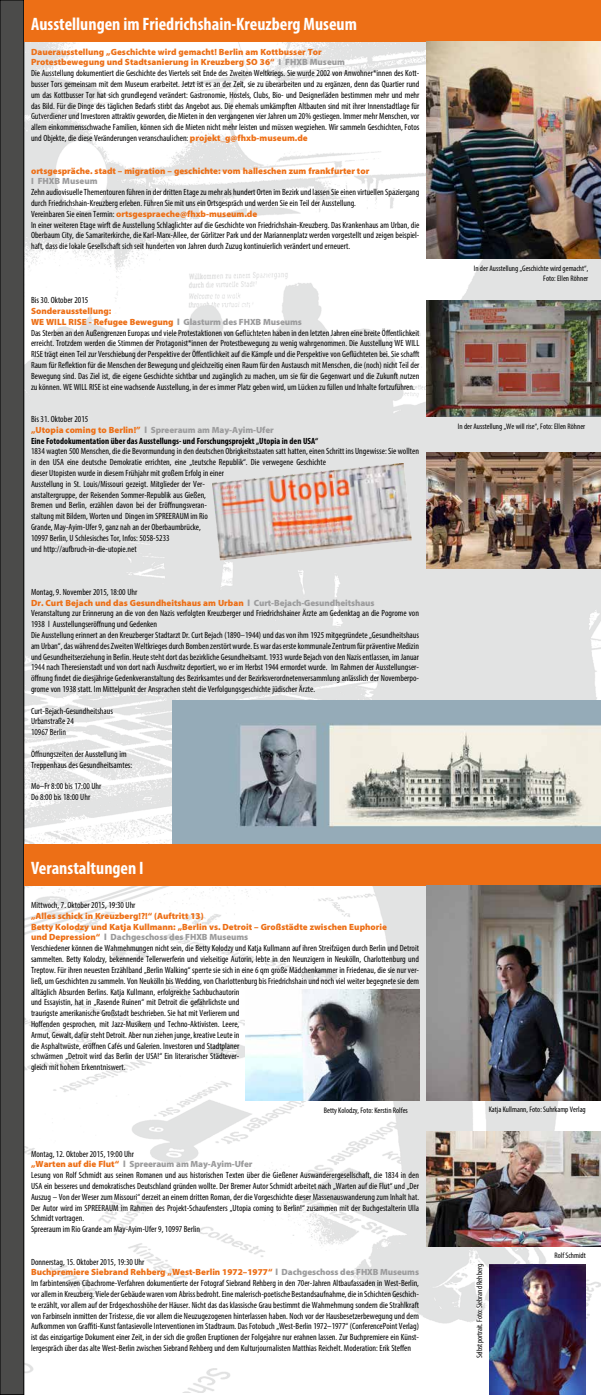
<style>
.page{position:relative;width:601px;height:1395px;background:#fff}
.page>*{position:absolute;margin:0;border:0;box-sizing:border-box;transform-origin:0 0}
.t1{font:700 condensed 18px "Myriad Pro";color:#fff}
.t2{font:condensed 9px/10.8px "Myriad Pro";color:#000}
.t3{font:700 condensed 9px/10.8px "Myriad Pro";color:#000}
.t4{font:900 9px "Myriad Pro";color:#ed6f16}
.t5{font:900 9px "Myriad Pro";color:#9c9c9d}
.t6{font:condensed 8px/9.6px "Myriad Pro";color:#000;text-align:right}
.s1{font-weight:900;font-stretch:normal;color:#ed6f16}
.s2{font-weight:900;font-stretch:normal;color:#9c9c9d}
.s3{font-weight:400}
</style>
<div class="page">
<img style="left:24px;top:41px;width:577px;height:1351px">
<div style="left:0;top:0;width:24px;height:1394px;background:#4b4b4a"></div>
<div style="left:0;top:0;width:24px;height:1395px;border:1px solid #000"></div>
<div style="left:24px;top:0;width:577px;height:41px;background:#ed6f16"></div>
<div style="left:24px;top:844px;width:577px;height:42px;background:#ed6f16"></div>
<img style="left:173px;top:701px;width:428px;height:143px">
<img style="left:426px;top:42px;width:175px;height:217px">
<img style="left:427px;top:886px;width:174px;height:214px">
<img style="left:426px;top:300px;width:175px;height:117px">
<img style="left:427px;top:452px;width:174px;height:117px">
<img style="left:490px;top:1264px;width:95px;height:131px">
<img style="left:245px;top:990px;width:174px;height:110px">
<img style="left:426px;top:1132px;width:175px;height:114px">
<img style="left:212px;top:463px;width:200px;height:97px">
<h1 class="t1" style="left:31px;top:13px;width:327px">Ausstellungen im Friedrichshain-Kreuzberg Museum</h1>
<p class="t2" style="left:31px;top:46px;width:390px"><span class="s1">Dauerausstellung „Geschichte wird gemacht! Berlin am Kottbusser Tor<br>Protestbewegung und Stadtsanierung in Kreuzberg SO 36“</span> <span class="s2">I FHXB Museum<br></span>Die Ausstellung dokumentiert die Geschichte des Viertels seit Ende des Zweiten Weltkriegs. Sie wurde 2002 von Anwohner*innen des Kott&shy;busser Tors gemeinsam mit dem Museum erarbeitet. Jetzt ist es an der Zeit, sie zu überarbeiten und zu ergänzen, denn das Quartier rund um das Kottbusser Tor hat sich grundlegend verändert: Gastronomie, Hostels, Clubs, Bio- und Designerläden bestimmen mehr und mehr das Bild. Für die Dinge des täglichen Bedarfs stirbt das Angebot aus. Die ehemals umkämpften Altbauten sind mit ihrer Innenstadtlage für Gutverdiener und Investoren attraktiv geworden, die Mieten in den vergangenen vier Jahren um 20% gestiegen. Immer mehr Menschen, vor allem einkommensschwache Familien, können sich die Mieten nicht mehr leisten und müssen wegziehen. Wir sammeln Geschichten, Fotos und Objekte, die diese Veränderungen veranschaulichen: <span class="s1">projekt_g@fhxb-museum.de</span></p>
<p class="t4" style="left:31px;top:164px;width:340px">ortsgespräche. stadt – migration – geschichte: vom halleschen zum frankfurter tor</p>
<p class="t5" style="left:31px;top:175px;width:68px">I FHXB Museum</p>
<p class="t2" style="left:31px;top:187px;width:390px">Zehn audiovisuelle Thementouren führen in der dritten Etage zu mehr als hundert Orten im Bezirk und lassen Sie einen virtuellen Spaziergang durch Friedrichshain-Kreuzberg erleben. Führen Sie mit uns ein Ortsgespräch und werden Sie ein Teil der Ausstellung.<br>Vereinbaren Sie einen Termin: <span class="s1">ortsgespraeche@fhxb-museum.de<br></span>In einer weiteren Etage wirft die Ausstellung Schlaglichter auf die Geschichte von Friedrichshain-Kreuzberg. Das Krankenhaus am Urban, die Oberbaum City, die Samariterkirche, die Karl-Marx-Allee, der Görlitzer Park und der Mariannenplatz werden vorgestellt und zeigen beispiel&shy;haft, dass die lokale Gesellschaft sich seit hunderten von Jahren durch Zuzug kontinuierlich verändert und erneuert.</p>
<p class="t2" style="left:31px;top:295px;width:59px">Bis 30. Oktober 2015</p>
<p class="t2" style="left:31px;top:305px;width:390px"><span class="s1">Sonderausstellung:<br>WE WILL RISE - Refugee Bewegung</span> <span class="s2">l Glasturm des FHXB Museums<br></span>Das Sterben an den Außengrenzen Europas und viele Protestaktionen von Geflüchteten haben in den letzten Jahren eine breite Öffentlichkeit erreicht. Trotzdem werden die Stimmen der Protagonist*innen der Protestbewegung zu wenig wahrgenommen. Die Ausstellung WE WILL RISE trägt einen Teil zur Verschiebung der Perspektive der Öffentlichkeit auf die Kämpfe und die Perspektive von Geflüchteten bei. Sie schafft Raum für Reflektion für die Menschen der Bewegung und gleichzeitig einen Raum für den Austausch mit Menschen, die (noch) nicht Teil der Bewegung sind. Das Ziel ist, die eigene Geschichte sichtbar und zugänglich zu machen, um sie für die Gegenwart und die Zukunft nutzen zu können. WE WILL RISE ist eine wachsende Ausstellung, in der es immer Platz geben wird, um Lücken zu füllen und Inhalte fortzuführen.</p>
<p class="t3" style="left:31px;top:413px;width:289px"><span class="s3">Bis 31. Oktober 2015<br></span><span class="s1">„Utopia coming to Berlin!”</span> <span class="s2">l Spreeraum am May-Ayim-Ufer<br></span>Eine Fotodokumentation über das Ausstellungs- und Forschungsprojekt „Utopia in den USA“</p>
<p class="t2" style="left:31px;top:446px;width:390px">1834 wagten 500 Menschen, die die Bevormundung in den deutschen Obrigkeitsstaaten satt hatten, einen Schritt ins Ungewisse: Sie wollten in den USA eine deutsche Demokratie errichten, eine „teutsche Republik“. Die verwegene Geschichte<br>dieser Utopisten wurde in diesem Frühjahr mit großem Erfolg in einer<br>Ausstellung in St. Louis/Missouri gezeigt. Mitglieder der Ver-<br>anstaltergruppe, der Reisenden Sommer-Republik aus Gießen,<br>Bremen und Berlin, erzählen davon bei der Eröffnungsveran-<br>staltung mit Bildern, Worten und Dingen im SPREERAUM im Rio<br>Grande, May-Ayim-Ufer 9, ganz nah an der Oberbaumbrücke,<br>10997 Berlin, U Schlesisches Tor, Infos: 5058-5233<br>und http://aufbruch-in-die-utopie.net</p>
<p class="t2" style="left:31px;top:586px;width:390px">Montag, 9. November 2015, 18:00 Uhr<br><span class="s1">Dr. Curt Bejach und das Gesundheitshaus am Urban</span> <span class="s2">l Curt-Bejach-Gesundheitshaus<br></span>Veranstaltung zur Erinnerung an die von den Nazis verfolgten Kreuzberger und Friedrichshainer Ärzte am Gedenktag an die Pogrome von 1938 l Ausstellungseröffnung und Gedenken<br>Die Ausstellung erinnert an den Kreuzberger Stadtarzt Dr. Curt Bejach (1890–1944) und das von ihm 1925 mitgegründete „Gesundheitshaus am Urban“, das während des Zweiten Weltkrieges durch Bomben zerstört wurde. Es war das erste kommunale Zentrum für präventive Medizin und Gesundheitserziehung in Berlin. Heute steht dort das bezirkliche Gesundheitsamt. 1933 wurde Bejach von den Nazis entlassen, im Januar 1944 nach Theresienstadt und von dort nach Auschwitz deportiert, wo er im Herbst 1944 ermordet wurde. Im Rahmen der Ausstellungser&shy;öffnung findet die diesjährige Gedenkveranstaltung des Bezirksamtes und der Bezirksverordnetenversammlung anlässlich der Novemberpo&shy;grome von 1938 statt. Im Mittelpunkt der Ansprachen steht die Verfolgungsgeschichte jüdischer Ärzte.</p>
<p class="t2" style="left:31px;top:705px;width:84px">Curt-Bejach-Gesundheitshaus<br>Urbanstraße 24<br>10967 Berlin</p>
<p class="t2" style="left:31px;top:748px;width:103px">Öffnungszeiten der Ausstellung im<br>Treppenhaus des Gesundheitsamtes:</p>
<p class="t2" style="left:31px;top:781px;width:72px">Mo–Fr 8:00 bis 17:00 Uhr<br>Do 8:00 bis 18:00 Uhr</p>
<h1 class="t1" style="left:31px;top:857px;width:114px">Veranstaltungen I</h1>
<p class="t2" style="left:31px;top:899px;width:106px">Mittwoch, 7. Oktober 2015, 19:30 Uhr</p>
<p class="t2" style="left:31px;top:910px;width:390px"><span class="s1">„Alles schick in Kreuzberg!?!“ (Auftritt 13)<br>Betty Kolodzy und Katja Kullmann: „Berlin vs. Detroit – Großstädte zwischen Euphorie<br>und Depression“</span> <span class="s2">l Dachgeschoss des FHXB Museums<br></span>Verschiedener können die Wahrnehmungen nicht sein, die Betty Kolodzy und Katja Kullmann auf ihren Streifzügen durch Berlin und Detroit sammelten. Betty Kolodzy, bekennende Tellerwerferin und vielseitige Autorin, lebte in den Neunzigern in Neukölln, Charlottenburg und Treptow. Für ihren neuesten Erzählband „Berlin Walking“ sperrte sie sich in eine 6 qm große Mädchenkammer in Friedenau, die sie nur ver&shy;ließ, um Geschichten zu sammeln. Von Neukölln bis Wedding, von Charlottenburg bis Friedrichshain und noch viel weiter begegnete sie dem alltäglich Absurden Berlins. Katja Kullmann, erfolgreiche Sachbuchautorin<br>und Essayistin, hat in „Rasende Ruinen“ mit Detroit die gefährlichste und<br>traurigste amerikanische Großstadt beschrieben. Sie hat mit Verlierern und<br>Hoffenden gesprochen, mit Jazz-Musikern und Techno-Aktivisten. Leere,<br>Armut, Gewalt, dafür steht Detroit. Aber nun ziehen junge, kreative Leute in<br>die Asphaltwüste, eröffnen Cafés und Galerien. Investoren und Stadtplaner<br>schwärmen „Detroit wird das Berlin der USA!“ Ein literarischer Städtever-<br>gleich mit hohem Erkenntniswert.</p>
<p class="t6" style="left:474px;top:264px;width:116px">In der Ausstellung „Geschichte wird gemacht“,<br>Foto: Ellen Röhner</p>
<p class="t6" style="left:458px;top:421px;width:129px">In der Ausstellung „We will rise“, Foto: Ellen Röhner</p>
<p class="t6" style="left:324px;top:1105px;width:86px">Betty Kolodzy, Foto: Kerstin Rolfes</p>
<p class="t6" style="left:489px;top:1104px;width:99px">Katja Kullmann, Foto: Suhrkamp Verlag</p>
<p class="t2" style="left:31px;top:1148px;width:390px">Montag, 12. Oktober 2015, 19:00 Uhr<br><span class="s1">„Warten auf die Flut“</span> <span class="s2">l Spreeraum am May-Ayim-Ufer<br></span>Lesung von Rolf Schmidt aus seinen Romanen und aus historischen Texten über die Gießener Auswanderergesellschaft, die 1834 in den USA ein besseres und demokratisches Deutschland gründen wollte. Der Bremer Autor Schmidt arbeitet nach „Warten auf die Flut“ und „Der Auszug – Von der Weser zum Missouri“ derzeit an einem dritten Roman, der die Vorgeschichte dieser Massenauswanderung zum Inhalt hat.<br>Der Autor wird im SPREERAUM im Rahmen des Projekt-Schaufensters „Utopia coming to Berlin!“ zusammen mit der Buchgestalterin Ulla Schmidt vortragen.<br>Spreeraum im Rio Grande am May-Ayim-Ufer 9, 10997 Berlin</p>
<p class="t2" style="left:31px;top:1256px;width:390px">Donnerstag, 15. Oktober 2015, 19:30 Uhr<br><span class="s1">Buchpremiere Siebrand Rehberg „West-Berlin 1972–1977“</span> <span class="s2">l Dachgeschoss des FHXB Museums </span>Im farbintensiven Cibachrome-Verfahren dokumentierte der Fotograf Siebrand Rehberg in den 70er-Jahren Altbaufassaden in West-Berlin, vor allem in Kreuzberg. Viele der Gebäude waren vom Abriss bedroht. Eine malerisch-poetische Bestandsaufnahme, die in Schichten Geschich&shy;te erzählt, vor allem auf der Erdgeschosshöhe der Häuser. Nicht das das klassische Grau bestimmt die Wahrnehmung sondern die Strahlkraft von Farbinseln inmitten der Tristesse, die vor allem die Neuzugezogenen hinterlassen haben. Noch vor der Hausbesetzerbewegung und dem Aufkommen von Graffiti-Kunst fantasievolle Interventionen im Stadtraum. Das Fotobuch „West-Berlin 1972–1977“ (ConferencePoint Verlag) ist das einzigartige Dokument einer Zeit, in der sich die großen Eruptionen der Folgejahre nur erahnen lassen. Zur Buchpremiere ein Künst&shy;lergespräch über das alte West-Berlin zwischen Siebrand Rehberg und dem Kulturjournalisten Matthias Reichelt. Moderation: Erik Steffen</p>
<p class="t6" style="left:475px;top:1358px;width:96px;rotate:-90deg">Selbstportrait. Foto: Siebrand Rehberg</p>
<p class="t6" style="left:554px;top:1251px;width:33px">Rolf Schmidt</p>
</div>
